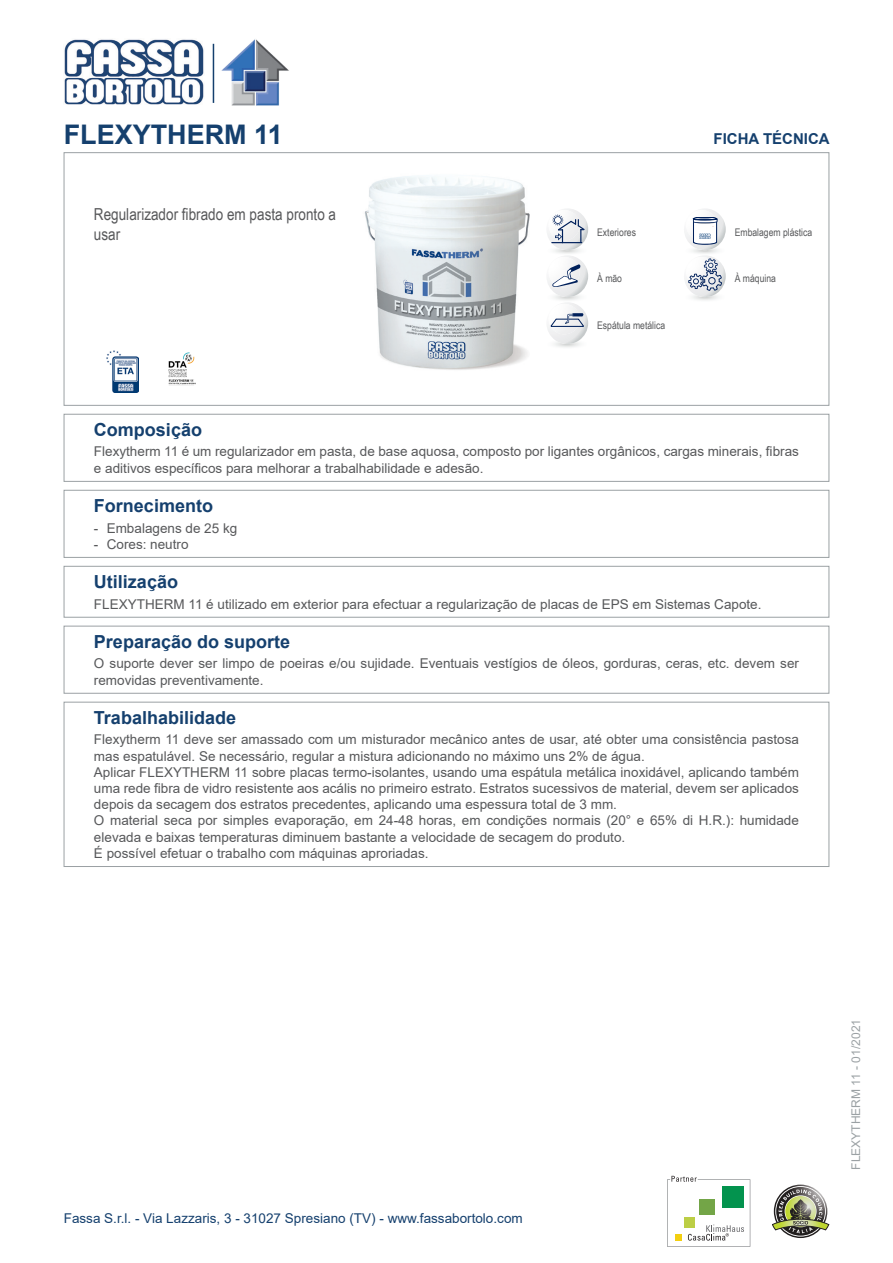
<style>
.page{position:relative;width:893px;height:1263px;background:#fff}
.page>*{position:absolute;margin:0;border:0;box-sizing:border-box;transform-origin:0 0}
.Sottotitolo{font:700 27px "Arial";color:#15406e}
.Titolo{font:700 18px "Arial";color:#15406e}
.Descrizione{font:16.5px/19.8px "Arial Narrow";color:#57585a}
.Scheda_Tecnica{font:700 15px "Arial";color:#15406e}
.Lavorazione{font:13.5px/16.2px "Arial";color:#57585a}
.Composizione{font:13.5px/16.2px "Arial";color:#57585a}
.Preparazione_del_fon{font:13.5px/16.2px "Arial";color:#57585a}
.Impiego{font:13.5px "Arial";color:#57585a}
.t1{font:13.5px "Arial";color:#15406e}
.t2{font:12px "Arial";color:#9ba1a4}
.Frase{font:10.5px "Arial Narrow";color:#57585a}
</style>
<div class="page">
<svg style="left:667px;top:1176px;width:83px;height:71px"></svg>
<svg style="left:772px;top:1186px;width:57px;height:50px"></svg>
<img style="left:64px;top:39px;width:140px;height:66px">
<hr style="left:213px;top:44px;width:1px;height:59px;background:#15406e">
<img style="left:221px;top:39px;width:68px;height:67px">
<img style="left:106px;top:350px;width:33px;height:42px">
<img style="left:168px;top:352px;width:28px;height:34px">
<img style="left:365px;top:176px;width:165px;height:194px">
<svg style="left:547px;top:209px;width:41px;height:135px"></svg>
<svg style="left:684px;top:209px;width:42px;height:88px"></svg>
<div style="left:64px;top:152px;width:765px;height:253px;border:1px solid #9ba1a4"></div>
<div style="left:64px;top:414px;width:765px;height:68px;border:1px solid #9ba1a4"></div>
<div style="left:64px;top:490px;width:765px;height:68px;border:1px solid #9ba1a4"></div>
<div style="left:64px;top:566px;width:765px;height:51px;border:1px solid #9ba1a4"></div>
<div style="left:64px;top:626px;width:765px;height:67px;border:1px solid #9ba1a4"></div>
<div style="left:64px;top:702px;width:765px;height:165px;border:1px solid #9ba1a4"></div>
<p class="Sottotitolo" style="left:64px;top:115px;width:221px">FLEXYTHERM 11</p>
<p class="Scheda_Tecnica" style="left:714px;top:128px;width:118px">FICHA TÉCNICA</p>
<p class="Descrizione" style="left:94px;top:204px;width:244px">Regularizador fibrado em pasta pronto a usar</p>
<p class="Frase" style="left:597px;top:224px;width:40px">Exteriores</p>
<p class="Frase" style="left:597px;top:271px;width:26px">À mão</p>
<p class="Frase" style="left:597px;top:318px;width:69px">Espátula metálica</p>
<p class="Frase" style="left:735px;top:224px;width:79px">Embalagem plástica</p>
<p class="Frase" style="left:735px;top:271px;width:43px">À máquina</p>
<p class="Titolo" style="left:94px;top:417px;width:110px">Composição</p>
<p class="Composizione" style="left:94px;top:444px;width:706px">Flexytherm 11 é um regularizador em pasta, de base aquosa, composto por ligantes orgânicos, cargas minerais, fibras e aditivos específicos para melhorar a trabalhabilidade e adesão.</p>
<p class="Titolo" style="left:94px;top:493px;width:121px">Fornecimento</p>
<p class="Lavorazione" style="left:94px;top:520px;width:145px">- Embalagens de 25 kg</p>
<p class="Lavorazione" style="left:94px;top:536px;width:96px">- Cores: neutro</p>
<p class="Titolo" style="left:94px;top:569px;width:86px">Utilização</p>
<p class="Impiego" style="left:94px;top:594px;width:669px">FLEXYTHERM 11 é utilizado em exterior para efectuar a regularização de placas de EPS em Sistemas Capote.</p>
<p class="Titolo" style="left:94px;top:629px;width:198px">Preparação do suporte</p>
<p class="Preparazione_del_fon" style="left:94px;top:655px;width:706px">O suporte dever ser limpo de poeiras e/ou sujidade. Eventuais vestígios de óleos, gorduras, ceras, etc. devem ser removidas preventivamente.</p>
<p class="Titolo" style="left:94px;top:705px;width:144px">Trabalhabilidade</p>
<p class="Lavorazione" style="left:94px;top:731px;width:706px">Flexytherm 11 deve ser amassado com um misturador mecânico antes de usar, até obter uma consistência pastosa mas espatulável. Se necessário, regular a mistura adicionando no máximo uns 2% de água.</p>
<p class="Lavorazione" style="left:94px;top:764px;width:706px;text-align:justify">Aplicar FLEXYTHERM 11 sobre placas termo-isolantes, usando uma espátula metálica inoxidável, aplicando também uma rede fibra de vidro resistente aos acális no primeiro estrato. Estratos sucessivos de material, devem ser aplicados depois da secagem dos estratos precedentes, aplicando uma espessura total de 3 mm.</p>
<p class="Lavorazione" style="left:94px;top:812px;width:706px">O material seca por simples evaporação, em 24-48 horas, em condições normais (20° e 65% di H.R.): humidade elevada e baixas temperaturas diminuem bastante a velocidade de secagem do produto.</p>
<p class="Lavorazione" style="left:94px;top:845px;width:336px">É possível efetuar o trabalho com máquinas aproriadas.</p>
<p class="t1" style="left:64px;top:1208px;width:460px">Fassa S.r.l. - Via Lazzaris, 3 - 31027 Spresiano (TV) - www.fassabortolo.com</p>
<p class="t2" style="left:848px;top:1170px;width:152px;rotate:-90deg">FLEXYTHERM 11 - 01/2021</p>
</div>
